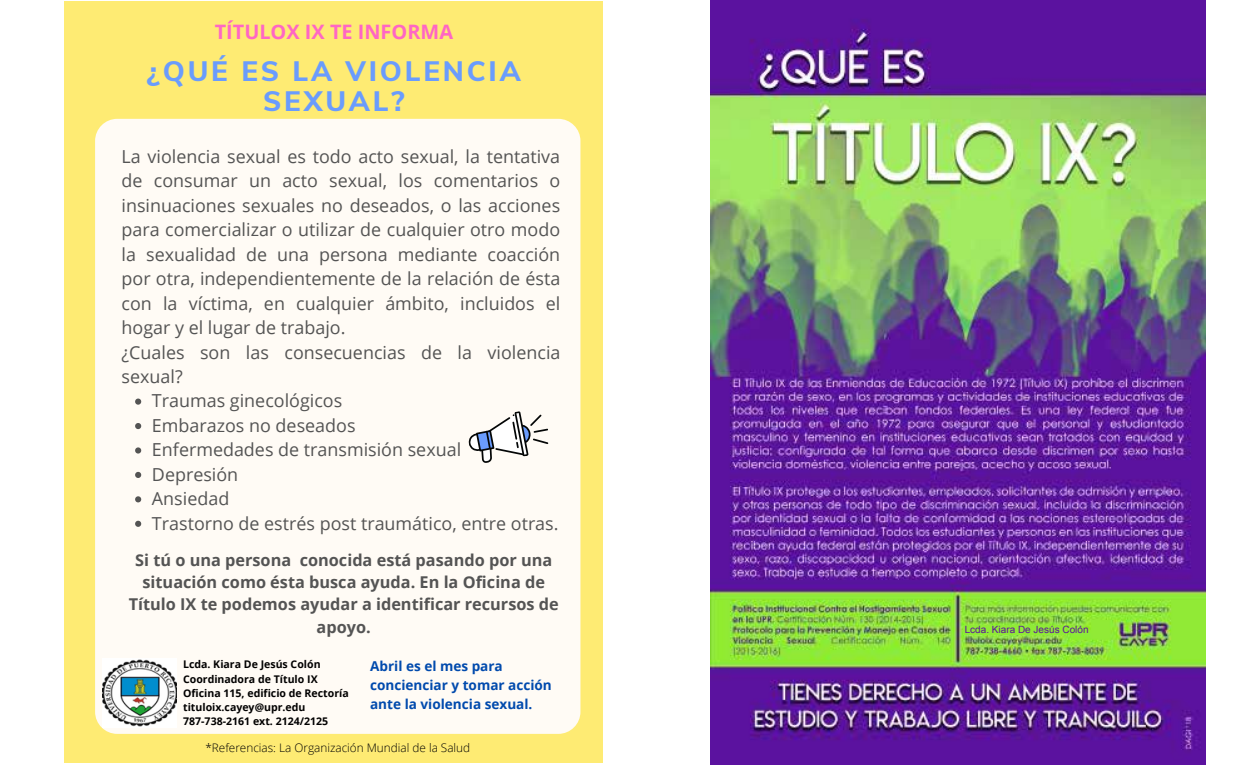
<style>
.page{position:relative;width:1260px;height:765px;background:#fff}
.page>*{position:absolute;margin:0;border:0;box-sizing:border-box;transform-origin:0 0}
.t1{font:800 28px/30.5px "Nunito Sans";letter-spacing:.1em;color:#6a9cfd;text-align:center}
.t2{font:700 19.88px "Open Sans";color:#ff66c4}
.t3{font:17.88px/24.5px "Open Sans";color:#545454}
.t4{font:700 16.25px/22.4px "Open Sans";color:#545454;text-align:center}
.t5{font:700 13.62px/19px "Open Sans";color:#004aad}
.t6{font:300 11.75px "Open Sans";color:#000}
.t7{font:700 10.62px/14.2px "Open Sans";color:#000}
.t8{font:10px "Arial";color:#5b139d}
</style>
<div class="page">
<img style="left:710px;top:0;width:495px;height:764px">
<div style="left:64px;top:1px;width:539px;height:762px;background:#feeb73"></div>
<div style="left:963px;top:625px;width:102px;height:10px;background:#90eb36"></div>
<div style="left:95px;top:119px;width:485px;height:615px;background:#fffbf5;border-radius:22px"></div>
<svg style="left:468px;top:411px;width:80px;height:52px"></svg>
<svg style="left:135px;top:399px;width:6px;height:6px"></svg>
<svg style="left:135px;top:423px;width:6px;height:6px"></svg>
<svg style="left:135px;top:447px;width:6px;height:7px"></svg>
<svg style="left:135px;top:472px;width:6px;height:6px"></svg>
<svg style="left:135px;top:496px;width:6px;height:6px"></svg>
<svg style="left:135px;top:521px;width:6px;height:6px"></svg>
<img style="left:103px;top:659px;width:74px;height:68px">
<p class="t2" style="left:215px;top:18px;width:240px">TÍTULOX IX TE INFORMA</p>
<p class="t1" style="left:147px;top:54px;width:375px">¿QUÉ ES LA VIOLENCIA<br>SEXUAL?</p>
<p class="t3" style="left:122px;top:144px;width:440px">La violencia sexual es todo acto sexual, la tentativa de consumar un acto sexual, los comentarios o insinuaciones sexuales no deseados, o las acciones para comercializar o utilizar de cualquier otro modo la sexualidad de una persona mediante coacción por otra, independientemente de la relación de ésta con la víctima, en cualquier ámbito, incluidos el hogar y el lugar de trabajo.<br>¿Cuales son las consecuencias de la violencia sexual?</p>
<p class="t3" style="left:152px;top:388px;width:408px">Traumas ginecológicos<br>Embarazos no deseados<br>Enfermedades de transmisión sexual<br>Depresión<br>Ansiedad<br>Trastorno de estrés post traumático, entre otras.</p>
<p class="t4" style="left:129px;top:548px;width:432px">Si tú o una persona conocida está pasando por una situación como ésta busca ayuda. En la Oficina de Título IX te podemos ayudar a identificar recursos de apoyo.</p>
<p class="t5" style="left:370px;top:657px;width:183px">Abril es el mes para concienciar y tomar acción ante la violencia sexual.</p>
<p class="t6" style="left:205px;top:740px;width:266px">*Referencias: La Organización Mundial de la Salud</p>
<p class="t7" style="left:183px;top:657px;width:167px">Lcda. Kiara De Jesús Colón<br>Coordinadora de Título IX<br>Oficina 115, edificio de Rectoría tituloix.cayey@upr.edu<br>787-738-2161 ext. 2124/2125</p>
<p class="t8" style="left:965px;top:623px;width:125px">Lcda. Kiara De Jesús Colón</p>
</div>
